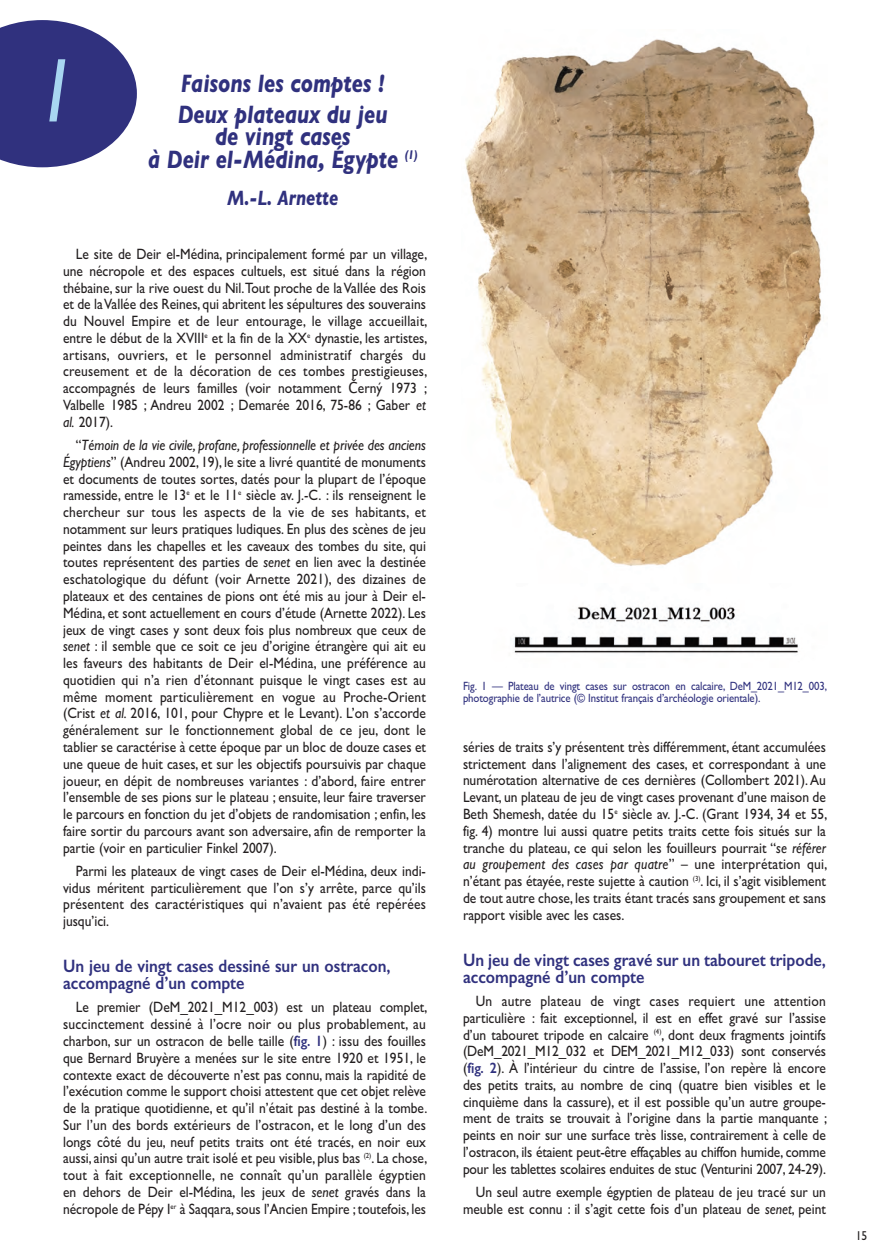
<style>
.page{position:relative;width:889px;height:1259px;background:#fff}
.page>*{position:absolute;margin:0;border:0;box-sizing:border-box;transform-origin:0 0}
.t1{font:italic 90px "Gill Sans";color:#a8d6f1;scale:.9 1}
.t2{font:italic 700 25.5px/31px "Gill Sans";color:#30317e;scale:.8 1}
.t3{font:italic 700 21px "Gill Sans";color:#30317e;scale:.8 1}
.t4{font:600 18px/16.8px "Gill Sans";color:#30317e;scale:.9 1}
.t5{font:15px/16.8px "Gill Sans";color:#231f20;text-align:justify;scale:.9 1}
.t6{font:12.9px "Gill Sans";color:#231f20;scale:.9 1}
.t7{font:12px/12px "Gill Sans";letter-spacing:-.01em;color:#30317e;scale:.9 1}
.s1{font-family:"Lucida Grande"}
.s2{font-style:italic}
.s3{font-weight:600;color:#30317e}
</style>
<div class="page">
<svg style="left:0;top:20px;width:137px;height:147px"></svg>
<img style="left:465px;top:39px;width:357px;height:615px">
<h1 class="t1" style="left:35px;top:38px;width:48px">1</h1>
<h2 class="t2" style="left:178px;top:67px;width:264px">Faisons les comptes !<br>Deux plateaux du jeu</h2>
<h2 class="t2" style="left:148px;top:125px;width:338px;line-height:22.5px;text-align:center">de vingt cases<br>à Deir el-Médina, Égypte <sup>(1)</sup></h2>
<h3 class="t3" style="left:227px;top:186px;width:141px">M.-L. Arnette</h3>
<p class="t5" style="left:63px;top:245px;width:406px;text-indent:13px">Le site de Deir el-Médina, principalement formé par un village, une nécropole et des espaces cultuels, est situé dans la région thébaine, sur la rive ouest du Nil. Tout proche de la vallée des Rois et de la vallée des Reines, qui abritent les sépultures des souverains du Nouvel Empire et de leur entourage, le village accueillait, entre le début de la XvIII<sup>e</sup> et la fin de la XX<sup>e</sup> dynastie, les artistes, artisans, ouvriers, et le personnel administratif chargés du creusement et de la décoration de ces tombes prestigieuses, accompagnés de leurs familles (voir notamment <span class="s1">Č</span>erný 1973 ; valbelle 1985 ; Andreu 2002 ; Demarée 2016, 75-86 ; Gaber <span class="s2">et al.</span> 2017).</p>
<p class="t5" style="left:63px;top:436px;width:405px;text-indent:13px">“<span class="s2">Témoin de la vie civile, profane, professionnelle et privée des anciens Égyptiens</span>” (Andreu 2002, 19), le site a livré quantité de monuments et documents de toutes sortes, datés pour la plupart de l’époque ramesside, entre le 13<sup>e</sup> et le 11<sup>e</sup> siècle av. J.-C. : ils renseignent le chercheur sur tous les aspects de la vie de ses habitants, et notamment sur leurs pratiques ludiques. En plus des scènes de jeu peintes dans les chapelles et les caveaux des tombes du site, qui toutes représentent des parties de <span class="s2">senet</span> en lien avec la destinée eschatologique du défunt (voir Arnette 2021), des dizaines de plateaux et des centaines de pions ont été mis au jour à Deir el-Médina, et sont actuellement en cours d’étude (Arnette 2022). Les jeux de vingt cases y sont deux fois plus nombreux que ceux de <span class="s2">senet</span> : il semble que ce soit ce jeu d’origine étrangère qui ait eu les faveurs des habitants de Deir el-Médina, une préférence au quotidien qui n’a rien d’étonnant puisque le vingt cases est au même moment particulièrement en vogue au Proche-Orient (Crist <span class="s2">et al.</span> 2016, 101, pour Chypre et le Levant). L’on s’accorde généralement sur le fonctionnement global de ce jeu, dont le tablier se caractérise à cette époque par un bloc de douze cases et une queue de huit cases, et sur les objectifs poursuivis par chaque joueur, en dépit de nombreuses variantes : d’abord, faire entrer l’ensemble de ses pions sur le plateau ; ensuite, leur faire traverser le parcours en fonction du jet d’objets de randomisation ; enfin, les faire sortir du parcours avant son adversaire, afin de remporter la partie (voir en particulier Finkel 2007).</p>
<p class="t5" style="left:63px;top:862px;width:404px;text-indent:13px">Parmi les plateaux de vingt cases de Deir el-Médina, deux indi&shy;vidus méritent particulièrement que l’on s’y arrête, parce qu’ils présentent des caractéristiques qui n’avaient pas été repérées jusqu’ici.</p>
<p class="t4" style="left:63px;top:957px;width:365px">Un jeu de vingt cases dessiné sur un ostracon, accompagné d’un compte</p>
<p class="t5" style="left:63px;top:998px;width:406px;text-indent:13px">Le premier (DeM_2021_M12_003) est un plateau complet, succinctement dessiné à l’ocre noir ou plus probablement, au charbon, sur un ostracon de belle taille (<span class="s3">fig. 1</span>) : issu des fouilles que Bernard Bruyère a menées sur le site entre 1920 et 1951, le contexte exact de découverte n’est pas connu, mais la rapidité de l’exécution comme le support choisi attestent que cet objet relève de la pratique quotidienne, et qu’il n’était pas destiné à la tombe.<br>Sur l’un des bords extérieurs de l’ostracon, et le long d’un des longs côté du jeu, neuf petits traits ont été tracés, en noir eux aussi, ainsi qu’un autre trait isolé et peu visible, plus bas <sup>(2)</sup>. La chose, tout à fait exceptionnelle, ne connaît qu’un parallèle égyptien en dehors de Deir el-Médina, les jeux de <span class="s2">senet</span> gravés dans la nécropole de Pépy I<sup>er</sup> à Saqqara, sous l’Ancien Empire ; toutefois, les</p>
<p class="t7" style="left:463px;top:680px;width:406px">Fig. 1 — Plateau de vingt cases sur ostracon en calcaire, DeM_2021_M12_003, photographie de l’autrice (© Institut français d’archéologie orientale).</p>
<p class="t5" style="left:463px;top:738px;width:406px">séries de traits s’y présentent très différemment, étant accumulées strictement dans l’alignement des cases, et correspondant à une numérotation alternative de ces dernières (Collombert 2021). Au Levant, un plateau de jeu de vingt cases provenant d’une maison de Beth Shemesh, datée du 15<sup>e</sup> siècle av. J.-C. (Grant 1934, 34 et 55, fig. 4) montre lui aussi quatre petits traits cette fois situés sur la tranche du plateau, ce qui selon les fouilleurs pourrait “<span class="s2">se référer au groupement des cases par quatre</span>” – une interprétation qui, n’étant pas étayée, reste sujette à caution <sup>(3)</sup>. Ici, il s’agit visiblement de tout autre chose, les traits étant tracés sans groupement et sans rapport visible avec les cases.</p>
<p class="t4" style="left:463px;top:951px;width:404px">Un jeu de vingt cases gravé sur un tabouret tripode, accompagné d’un compte</p>
<p class="t5" style="left:463px;top:992px;width:406px;text-indent:13px">Un autre plateau de vingt cases requiert une attention particulière : fait exceptionnel, il est en effet gravé sur l’assise d’un tabouret tripode en calcaire <sup>(4)</sup>, dont deux fragments jointifs (DeM_2021_M12_032 et DEM_2021_M12_033) sont conservés (<span class="s3">fig. 2</span>). À l’intérieur du cintre de l’assise, l’on repère là encore des petits traits, au nombre de cinq (quatre bien visibles et le cinquième dans la cassure), et il est possible qu’un autre groupe&shy;ment de traits se trouvait à l’origine dans la partie manquante ; peints en noir sur une surface très lisse, contrairement à celle de l’ostracon, ils étaient peut-être effaçables au chiffon humide, comme pour les tablettes scolaires enduites de stuc (venturini 2007, 24-29).</p>
<p class="t5" style="left:463px;top:1183px;width:404px;text-align:right">Un seul autre exemple égyptien de plateau de jeu tracé sur un meuble est connu : il s’agit cette fois d’un plateau de <span class="s2">senet</span>, peint</p>
<p class="t6" style="left:855px;top:1227px;width:14px">15</p>
</div>
